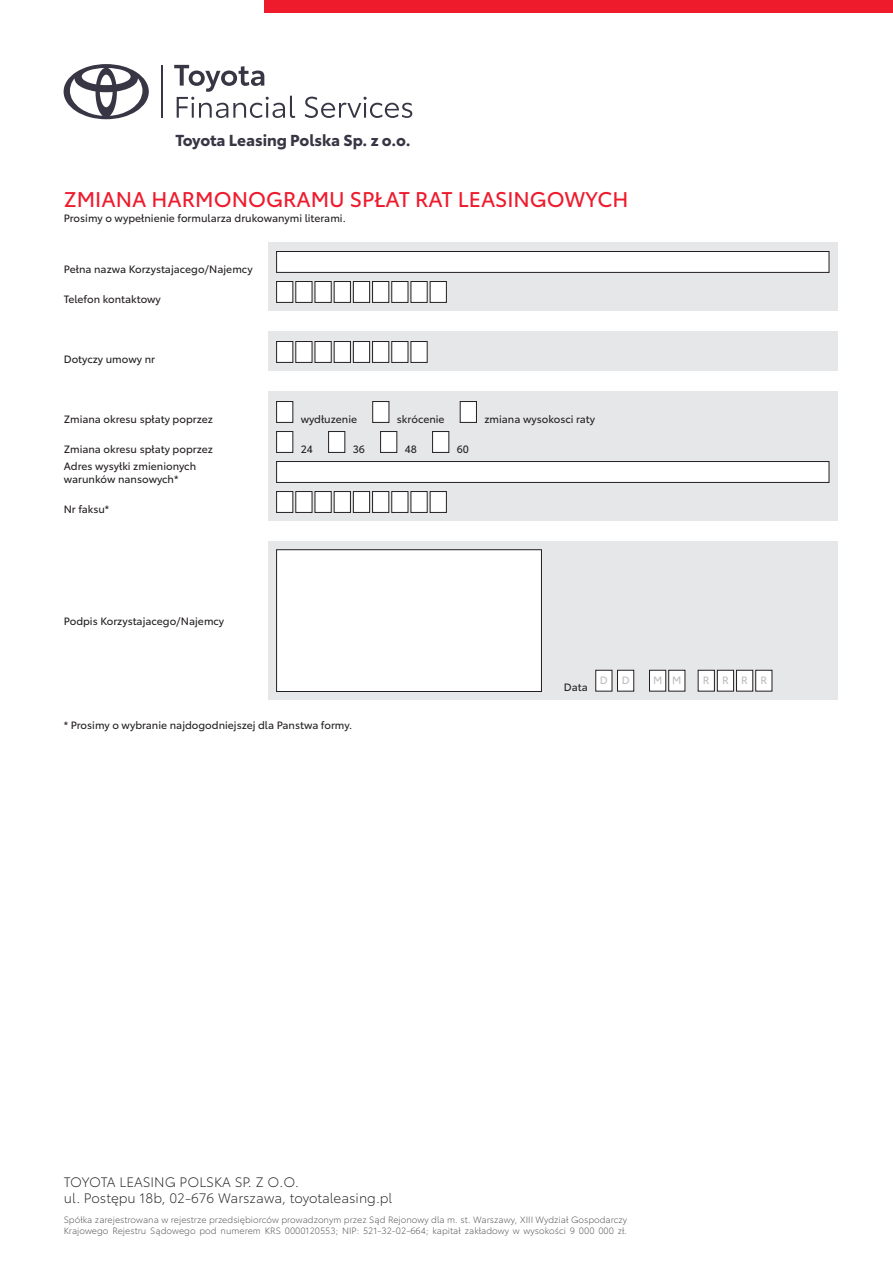
<style>
.page{position:relative;width:893px;height:1263px;background:#fff}
.page>*{position:absolute;margin:0;border:0;box-sizing:border-box;transform-origin:0 0}
.t1{font:21px "Toyota Type";color:#ee1b2d}
.t2{font:700 15.75px "Toyota Type";color:#383644}
.t3{font:300 13.5px/16.2px "Toyota Type";color:#231f20}
.t4{font:10.5px/12.6px "Toyota Type";color:#231f20}
.t5{font:10.5px "Toyota Type";color:#bcbdc0}
.t6{font:300 9px/10.8px "Toyota Type";color:#4b4c4d}
</style>
<div class="page">
<div style="left:268px;top:243px;width:570px;height:68px;background:#e6e7e9"></div>
<div style="left:268px;top:331px;width:570px;height:40px;background:#e6e7e9"></div>
<div style="left:268px;top:391px;width:570px;height:130px;background:#e6e7e9"></div>
<hr style="left:161px;top:65px;width:2px;height:53px;background:#383644">
<svg style="left:64px;top:64px;width:85px;height:55px"></svg>
<svg style="left:174px;top:65px;width:121px;height:53px"></svg>
<svg style="left:305px;top:97px;width:107px;height:21px"></svg>
<div style="left:264px;top:0;width:629px;height:13px;background:#ee1b2d"></div>
<div style="left:277px;top:251px;width:552px;height:21px;background:#fff"></div>
<div style="left:276px;top:251px;width:553px;height:22px;border:1px solid #231f20"></div>
<div style="left:277px;top:281px;width:16px;height:21px;background:#fff"></div>
<div style="left:276px;top:281px;width:17px;height:22px;border:1px solid #231f20"></div>
<div style="left:296px;top:281px;width:16px;height:21px;background:#fff"></div>
<div style="left:296px;top:281px;width:16px;height:22px;border:1px solid #231f20"></div>
<div style="left:315px;top:281px;width:16px;height:21px;background:#fff"></div>
<div style="left:315px;top:281px;width:16px;height:22px;border:1px solid #231f20"></div>
<div style="left:334px;top:281px;width:16px;height:21px;background:#fff"></div>
<div style="left:334px;top:281px;width:17px;height:22px;border:1px solid #231f20"></div>
<div style="left:353px;top:281px;width:17px;height:21px;background:#fff"></div>
<div style="left:353px;top:281px;width:17px;height:22px;border:1px solid #231f20"></div>
<div style="left:373px;top:281px;width:16px;height:21px;background:#fff"></div>
<div style="left:372px;top:281px;width:17px;height:22px;border:1px solid #231f20"></div>
<div style="left:392px;top:281px;width:16px;height:21px;background:#fff"></div>
<div style="left:392px;top:281px;width:16px;height:22px;border:1px solid #231f20"></div>
<div style="left:411px;top:281px;width:16px;height:21px;background:#fff"></div>
<div style="left:411px;top:281px;width:16px;height:22px;border:1px solid #231f20"></div>
<div style="left:430px;top:281px;width:16px;height:21px;background:#fff"></div>
<div style="left:430px;top:281px;width:17px;height:22px;border:1px solid #231f20"></div>
<div style="left:277px;top:341px;width:16px;height:21px;background:#fff"></div>
<div style="left:276px;top:341px;width:17px;height:22px;border:1px solid #231f20"></div>
<div style="left:296px;top:341px;width:16px;height:21px;background:#fff"></div>
<div style="left:296px;top:341px;width:16px;height:22px;border:1px solid #231f20"></div>
<div style="left:315px;top:341px;width:16px;height:21px;background:#fff"></div>
<div style="left:315px;top:341px;width:16px;height:22px;border:1px solid #231f20"></div>
<div style="left:334px;top:341px;width:16px;height:21px;background:#fff"></div>
<div style="left:334px;top:341px;width:17px;height:22px;border:1px solid #231f20"></div>
<div style="left:353px;top:341px;width:17px;height:21px;background:#fff"></div>
<div style="left:353px;top:341px;width:17px;height:22px;border:1px solid #231f20"></div>
<div style="left:373px;top:341px;width:16px;height:21px;background:#fff"></div>
<div style="left:372px;top:341px;width:17px;height:22px;border:1px solid #231f20"></div>
<div style="left:392px;top:341px;width:16px;height:21px;background:#fff"></div>
<div style="left:392px;top:341px;width:16px;height:22px;border:1px solid #231f20"></div>
<div style="left:411px;top:341px;width:16px;height:21px;background:#fff"></div>
<div style="left:411px;top:341px;width:16px;height:22px;border:1px solid #231f20"></div>
<div style="left:277px;top:401px;width:16px;height:21px;background:#fff"></div>
<div style="left:276px;top:401px;width:17px;height:22px;border:1px solid #231f20"></div>
<div style="left:373px;top:401px;width:16px;height:21px;background:#fff"></div>
<div style="left:372px;top:401px;width:17px;height:22px;border:1px solid #231f20"></div>
<div style="left:460px;top:401px;width:16px;height:21px;background:#fff"></div>
<div style="left:460px;top:401px;width:17px;height:22px;border:1px solid #231f20"></div>
<div style="left:277px;top:431px;width:16px;height:21px;background:#fff"></div>
<div style="left:276px;top:431px;width:17px;height:22px;border:1px solid #231f20"></div>
<div style="left:329px;top:431px;width:16px;height:21px;background:#fff"></div>
<div style="left:328px;top:431px;width:17px;height:22px;border:1px solid #231f20"></div>
<div style="left:381px;top:431px;width:16px;height:21px;background:#fff"></div>
<div style="left:380px;top:431px;width:17px;height:22px;border:1px solid #231f20"></div>
<div style="left:433px;top:431px;width:16px;height:21px;background:#fff"></div>
<div style="left:432px;top:431px;width:17px;height:22px;border:1px solid #231f20"></div>
<div style="left:277px;top:461px;width:552px;height:21px;background:#fff"></div>
<div style="left:276px;top:461px;width:553px;height:22px;border:1px solid #231f20"></div>
<div style="left:277px;top:491px;width:16px;height:21px;background:#fff"></div>
<div style="left:276px;top:491px;width:17px;height:22px;border:1px solid #231f20"></div>
<div style="left:296px;top:491px;width:16px;height:21px;background:#fff"></div>
<div style="left:296px;top:491px;width:16px;height:22px;border:1px solid #231f20"></div>
<div style="left:315px;top:491px;width:16px;height:21px;background:#fff"></div>
<div style="left:315px;top:491px;width:16px;height:22px;border:1px solid #231f20"></div>
<div style="left:334px;top:491px;width:16px;height:21px;background:#fff"></div>
<div style="left:334px;top:491px;width:17px;height:22px;border:1px solid #231f20"></div>
<div style="left:353px;top:491px;width:17px;height:21px;background:#fff"></div>
<div style="left:353px;top:491px;width:17px;height:22px;border:1px solid #231f20"></div>
<div style="left:373px;top:491px;width:16px;height:21px;background:#fff"></div>
<div style="left:372px;top:491px;width:17px;height:22px;border:1px solid #231f20"></div>
<div style="left:392px;top:491px;width:16px;height:21px;background:#fff"></div>
<div style="left:392px;top:491px;width:16px;height:22px;border:1px solid #231f20"></div>
<div style="left:411px;top:491px;width:16px;height:21px;background:#fff"></div>
<div style="left:411px;top:491px;width:16px;height:22px;border:1px solid #231f20"></div>
<div style="left:430px;top:491px;width:16px;height:21px;background:#fff"></div>
<div style="left:430px;top:491px;width:17px;height:22px;border:1px solid #231f20"></div>
<div style="left:268px;top:542px;width:570px;height:158px;background:#e6e7e9"></div>
<div style="left:277px;top:550px;width:264px;height:141px;background:#fff"></div>
<div style="left:276px;top:549px;width:266px;height:143px;border:1px solid #231f20"></div>
<div style="left:596px;top:670px;width:16px;height:21px;background:#fff"></div>
<div style="left:617px;top:670px;width:17px;height:21px;background:#fff"></div>
<div style="left:617px;top:670px;width:17px;height:21px;border:1px solid #231f20"></div>
<div style="left:649px;top:670px;width:17px;height:21px;background:#fff"></div>
<div style="left:649px;top:670px;width:17px;height:21px;border:1px solid #231f20"></div>
<div style="left:669px;top:670px;width:16px;height:21px;background:#fff"></div>
<div style="left:668px;top:670px;width:17px;height:21px;border:1px solid #231f20"></div>
<div style="left:698px;top:670px;width:16px;height:21px;background:#fff"></div>
<div style="left:698px;top:670px;width:17px;height:21px;border:1px solid #231f20"></div>
<div style="left:717px;top:670px;width:17px;height:21px;background:#fff"></div>
<div style="left:717px;top:670px;width:17px;height:21px;border:1px solid #231f20"></div>
<div style="left:736px;top:670px;width:17px;height:21px;background:#fff"></div>
<div style="left:736px;top:670px;width:17px;height:21px;border:1px solid #231f20"></div>
<div style="left:756px;top:670px;width:16px;height:21px;background:#fff"></div>
<div style="left:755px;top:670px;width:17px;height:21px;border:1px solid #231f20"></div>
<h2 class="t2" style="left:175px;top:128px;width:237px">Toyota Leasing Polska Sp. z o.o.</h2>
<h1 class="t1" style="left:64px;top:184px;width:566px">ZMIANA HARMONOGRAMU SPŁAT RAT LEASINGOWYCH</h1>
<p class="t4" style="left:64px;top:211px;width:283px">Prosimy o wypełnienie formularza drukowanymi literami.</p>
<p class="t4" style="left:64px;top:262px;width:190px">Pełna nazwa Korzystajacego/Najemcy</p>
<p class="t4" style="left:64px;top:292px;width:99px">Telefon kontaktowy</p>
<p class="t4" style="left:64px;top:352px;width:93px">Dotyczy umowy nr</p>
<p class="t4" style="left:64px;top:412px;width:151px">Zmiana okresu spłaty poprzez</p>
<p class="t4" style="left:301px;top:412px;width:58px">wydłuzenie</p>
<p class="t4" style="left:397px;top:412px;width:49px">skrócenie</p>
<p class="t4" style="left:484px;top:412px;width:112px">zmiana wysokosci raty</p>
<p class="t4" style="left:64px;top:442px;width:151px">Zmiana okresu spłaty poprzez</p>
<p class="t4" style="left:301px;top:442px;width:14px">24</p>
<p class="t4" style="left:353px;top:442px;width:14px">36</p>
<p class="t4" style="left:405px;top:442px;width:14px">48</p>
<p class="t4" style="left:457px;top:442px;width:14px">60</p>
<p class="t4" style="left:64px;top:459px;width:134px">Adres wysyłki zmienionych warunków nansowych*</p>
<p class="t4" style="left:64px;top:502px;width:47px">Nr faksu*</p>
<p class="t4" style="left:64px;top:614px;width:162px">Podpis Korzystajacego/Najemcy</p>
<p class="t4" style="left:64px;top:718px;width:290px">* Prosimy o wybranie najdogodniejszej dla Panstwa formy.</p>
<p class="t4" style="left:564px;top:680px;width:25px">Data</p>
<p class="t5" style="left:600px;top:673px;width:9px">D</p>
<p class="t5" style="left:622px;top:673px;width:9px">D</p>
<p class="t5" style="left:653px;top:673px;width:30px">M M</p>
<p class="t5" style="left:703px;top:673px;width:66px">RRRR</p>
<p class="t3" style="left:64px;top:1173px;width:330px">TOYOTA LEASING POLSKA SP. Z O.O.<br>ul. Postępu 18b, 02-676 Warszawa, toyotaleasing.pl</p>
<p class="t6" style="left:64px;top:1214px;width:565px">Spółka zarejestrowana w rejestrze przedsiębiorców prowadzonym przez Sąd Rejonowy dla m. st. Warszawy, XIII Wydział Gospodarczy<br>Krajowego Rejestru Sądowego pod numerem KRS 0000120553; NIP: 521-32-02-664; kapitał zakładowy w wysokości 9 000 000 zł.</p>
</div>
